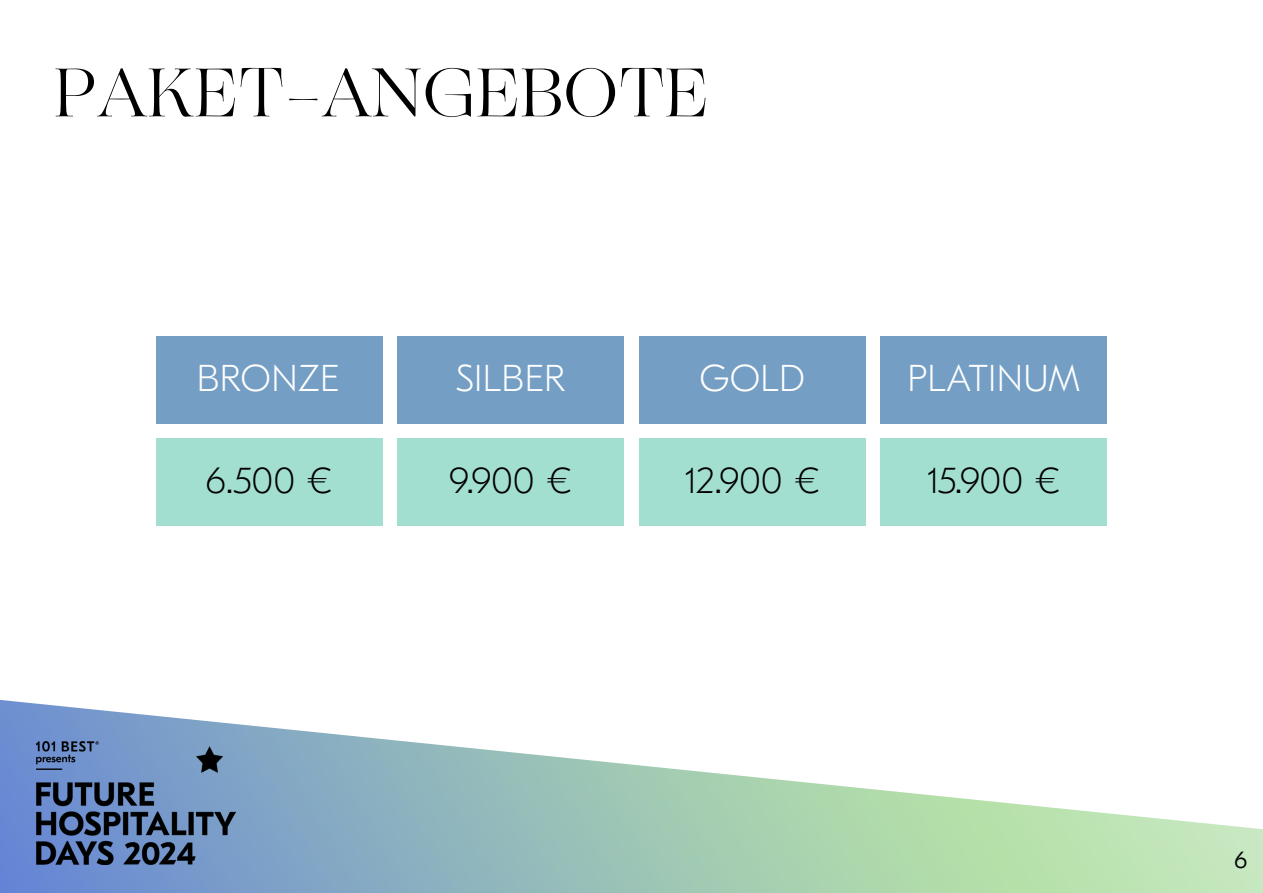
<style>
.page{position:relative;width:1263px;height:893px;background:#fff}
.page>*{position:absolute;margin:0;border:0;box-sizing:border-box;transform-origin:0 0}
.t1{font:69px "Ogg";letter-spacing:.015em;color:#000}
.t2{font:100 37.35px "GT Eesti Pro Text";color:#000}
.t3{font:100 37.35px "GT Eesti Pro Text";letter-spacing:.01em;color:#fff}
.t4{font:300 24px "GT Eesti Pro Text";color:#000}
</style>
<div class="page">
<svg style="left:0;top:700px;width:1263px;height:193px"></svg>
<img style="left:36px;top:742px;width:200px;height:123px">
<div style="left:880px;top:336px;width:227px;height:87px;background:#749ec4"></div>
<div style="left:880px;top:438px;width:227px;height:87px;background:#a2dfd0"></div>
<div style="left:639px;top:336px;width:226px;height:87px;background:#749ec4"></div>
<div style="left:639px;top:438px;width:226px;height:87px;background:#a2dfd0"></div>
<div style="left:397px;top:336px;width:227px;height:87px;background:#749ec4"></div>
<div style="left:397px;top:438px;width:227px;height:87px;background:#a2dfd0"></div>
<div style="left:156px;top:336px;width:226px;height:87px;background:#749ec4"></div>
<div style="left:156px;top:438px;width:226px;height:87px;background:#a2dfd0"></div>
<h1 class="t1" style="left:54px;top:46px;width:655px">PAKET-ANGEBOTE</h1>
<p class="t3" style="left:197px;top:358px;width:144px">BRONZE</p>
<p class="t3" style="left:456px;top:358px;width:112px">SILBER</p>
<p class="t3" style="left:699px;top:358px;width:107px">GOLD</p>
<p class="t3" style="left:907px;top:358px;width:174px">PLATINUM</p>
<p class="t2" style="left:206px;top:460px;width:128px">6.500 €</p>
<p class="t2" style="left:449px;top:460px;width:124px">9.900 €</p>
<p class="t2" style="left:684px;top:460px;width:137px">12.900 €</p>
<p class="t2" style="left:927px;top:460px;width:135px">15.900 €</p>
<p class="t4" style="left:1234px;top:846px;width:14px">6</p>
</div>
